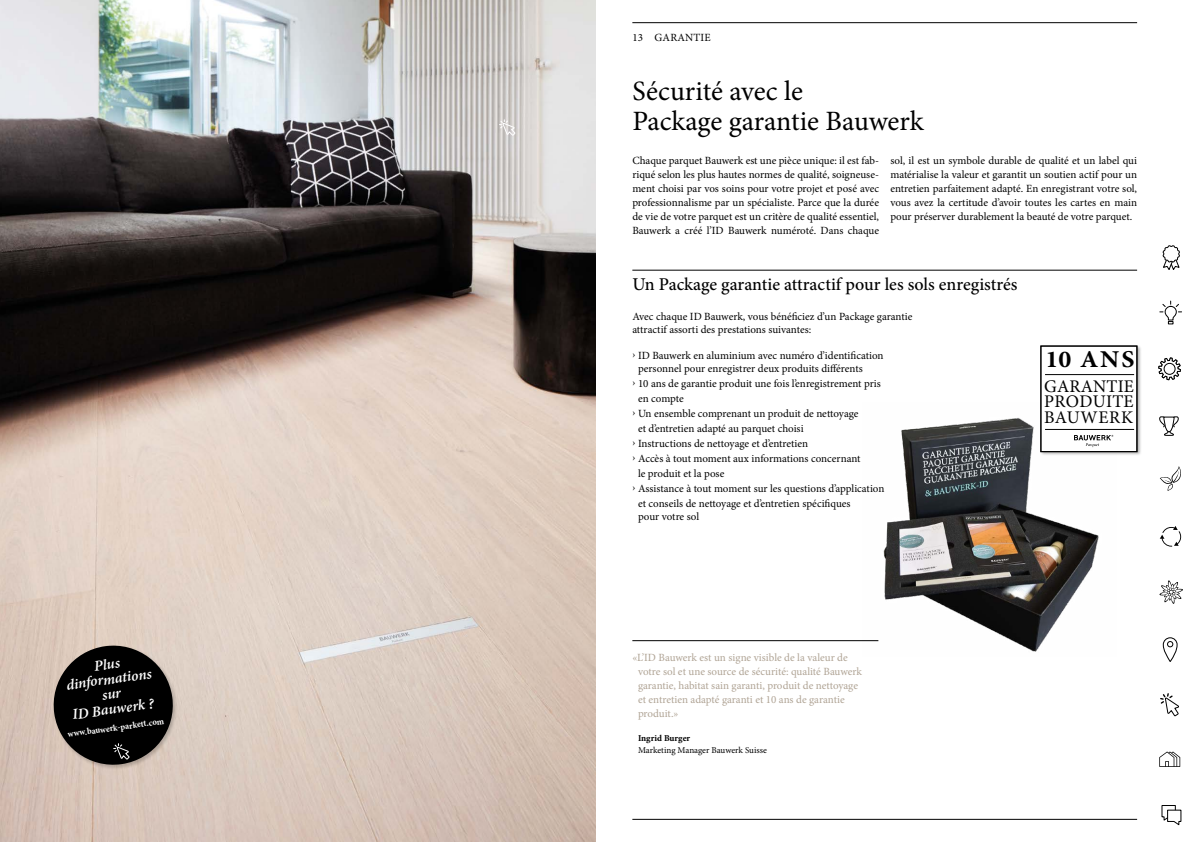
<style>
.page{position:relative;width:1191px;height:842px;background:#fff}
.page>*{position:absolute;margin:0;border:0;box-sizing:border-box;transform-origin:0 0}
.t1{font:28px/30px "Minion Pro";color:#000}
.t2{font:700 24.2px "Minion Pro";color:#000;scale:1.07 1}
.t3{font:500 18px "Minion Pro";color:#000}
.t4{font:17.8px/15.2px "Minion Pro";letter-spacing:.015em;color:#000;text-align:justify}
.t5{font:italic 600 15px/15px "Minion Pro";color:#fff;text-align:center}
.t6{font:11px/14px "Minion Pro";color:#000}
.t7{font:11px/14px "Minion Pro";color:#b0a495}
.t8{font:11px "Minion Pro";letter-spacing:.02em;color:#000}
.t9{font:9px "Minion Pro";letter-spacing:-.005em;color:#000}
.t10{font:700 9px "Minion Pro";color:#fff;scale:.96 1}
.t11{font:700 9px "Minion Pro";color:#000}
</style>
<div class="page">
<hr style="left:632px;top:819px;width:505px;height:1px;background:#000">
<hr style="left:632px;top:22px;width:505px;height:1px;background:#000">
<img style="left:0;top:0;width:595px;height:842px">
<img style="left:862px;top:418px;width:237px;height:234px">
<hr style="left:632px;top:270px;width:505px;height:1px;background:#000">
<svg style="left:499px;top:119px;width:17px;height:17px"></svg>
<div style="left:1040px;top:345px;width:101px;height:111px;background:#000;opacity:.3"></div>
<div style="left:1041px;top:346px;width:95px;height:105px;background:#fff"></div>
<hr style="left:1045px;top:429px;width:89px;height:1px;background:#000">
<hr style="left:1045px;top:374px;width:89px;height:1px;background:#000">
<svg style="left:1074px;top:435px;width:39px;height:12px"></svg>
<div style="left:1040px;top:346px;width:97px;height:106px;border:1px solid #000"></div>
<svg style="left:50px;top:642px;width:127px;height:127px;background:#433e3a"></svg>
<hr style="left:632px;top:640px;width:246px;height:1px;background:#000">
<svg style="left:1158px;top:245px;width:25px;height:581px"></svg>
<h3 class="t5" style="left:63px;top:663px;width:88px;rotate:-8deg">Plus dinformations sur<br>ID Bauwerk ?</h3>
<p class="t10" style="left:67px;top:728px;width:103px;rotate:-8deg">www.bauwerk-parkett.com</p>
<p class="t8" style="left:632px;top:30px;width:80px">13 GARANTIE</p>
<h1 class="t1" style="left:632px;top:76px;width:293px">Sécurité avec le<br>Package garantie Bauwerk</h1>
<p class="t6" style="left:632px;top:154px;width:248px;text-align:justify">Chaque parquet Bauwerk est une pièce unique: il est fab&shy;riqué selon les plus hautes normes de qualité, soigneuse&shy;ment choisi par vos soins pour votre projet et posé avec professionnalisme par un spécialiste. Parce que la durée de vie de votre parquet est un critère de qualité essentiel, Bauwerk a créé l’ID Bauwerk numéroté. Dans chaque</p>
<p class="t6" style="left:890px;top:154px;width:248px;text-align:justify">sol, il est un symbole durable de qualité et un label qui matérialise la valeur et garantit un soutien actif pour un entretien parfaitement adapté. En enregistrant votre sol, vous avez la certitude d’avoir toutes les cartes en main pour préserver durablement la beauté de votre parquet.</p>
<h3 class="t3" style="left:632px;top:272px;width:386px">Un Package garantie attractif pour les sols enregistrés</h3>
<p class="t6" style="left:632px;top:310px;width:281px;line-height:13px">Avec chaque ID Bauwerk, vous bénéficiez d’un Package garantie attractif assorti des prestations suivantes:</p>
<p class="t6" style="left:638px;top:349px;width:247px;line-height:13px;text-indent:-6px">› ID Bauwerk en aluminium avec numéro d’identification personnel pour enregistrer deux produits différents</p>
<p class="t6" style="left:632px;top:377px;width:250px">› 10 ans de garantie produit une fois l’enregistrement pris</p>
<p class="t6" style="left:638px;top:392px;width:47px">en compte</p>
<p class="t6" style="left:632px;top:407px;width:228px">› Un ensemble comprenant un produit de nettoyage</p>
<p class="t6" style="left:638px;top:422px;width:167px">et d’entretien adapté au parquet choisi</p>
<p class="t6" style="left:632px;top:437px;width:177px">› Instructions de nettoyage et d’entretien</p>
<p class="t6" style="left:632px;top:452px;width:230px">› Accès à tout moment aux informations concernant</p>
<p class="t6" style="left:638px;top:467px;width:88px">le produit et la pose</p>
<p class="t6" style="left:632px;top:482px;width:253px">› Assistance à tout moment sur les questions d’application</p>
<p class="t6" style="left:638px;top:497px;width:214px">et conseils de nettoyage et d’entretien spécifiques</p>
<p class="t6" style="left:638px;top:510px;width:63px">pour votre sol</p>
<h2 class="t2" style="left:1045px;top:342px;width:85px">10 ANS</h2>
<h3 class="t4" style="left:1044px;top:379px;width:91px">GARANTIE PRODUITE BAUWERK</h3>
<p class="t7" style="left:638px;top:651px;width:225px;text-indent:-6px">«L’ID Bauwerk est un signe visible de la valeur de votre sol et une source de sécurité: qualité Bauwerk garantie, habitat sain garanti, produit de nettoyage et entretien adapté garanti et 10 ans de garantie produit.»</p>
<p class="t11" style="left:638px;top:732px;width:54px">Ingrid Burger</p>
<p class="t9" style="left:638px;top:744px;width:130px">Marketing Manager Bauwerk Suisse</p>
</div>
